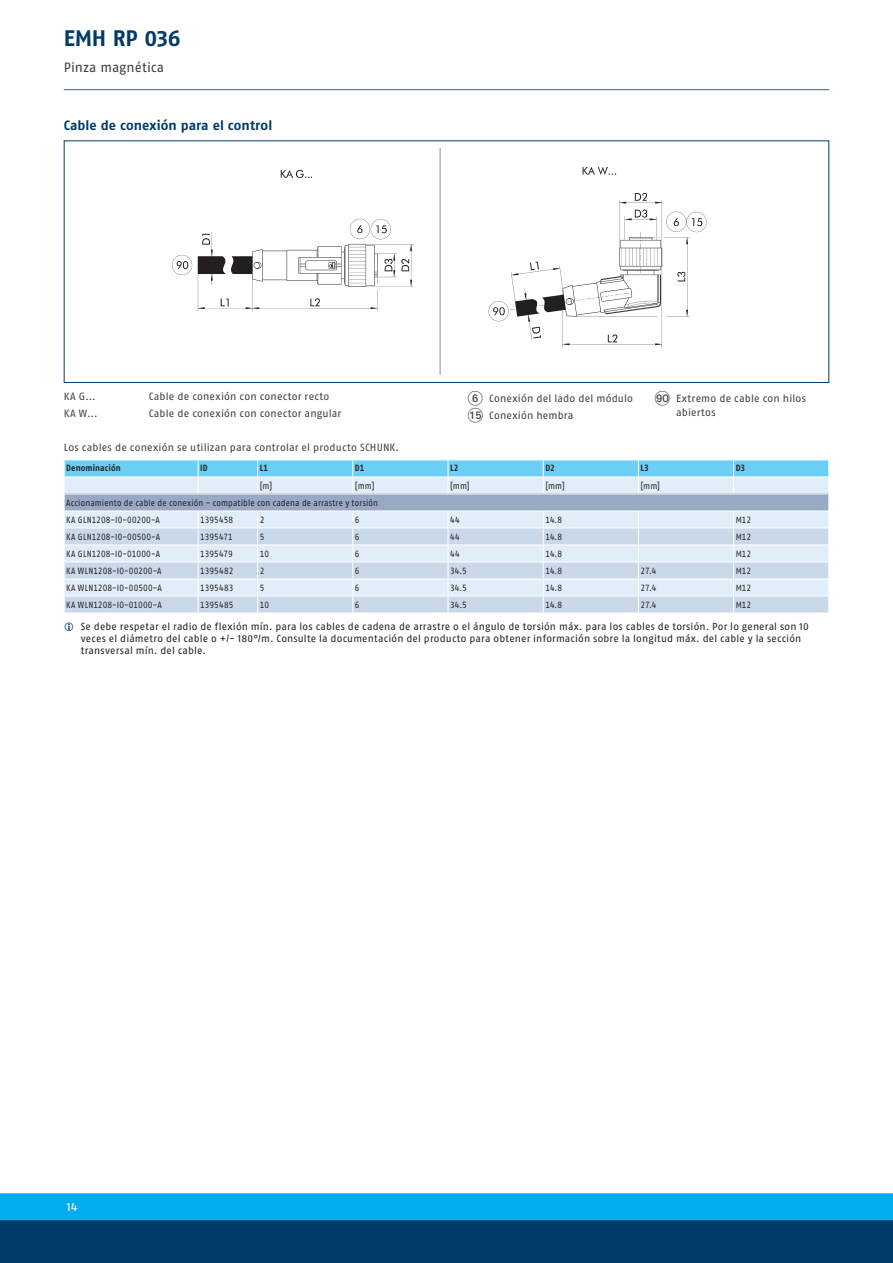
<style>
.page{position:relative;width:893px;height:1263px;background:#fff}
.page>*{position:absolute;margin:0;border:0;box-sizing:border-box;transform-origin:0 0}
.t1{font:700 22.5px "SCHUNK Fago Pro";letter-spacing:-.015em;color:#003b69}
.t2{font:700 13.5px "SCHUNK Fago Pro";letter-spacing:.005em;color:#003b69}
.t3{font:13.5px "SCHUNK Fago Pro";letter-spacing:.005em;color:#3e3e3f}
.t4{font:12px "SCHUNK Fago Pro";color:#fff}
.t5{font:10.5px/17px "SCHUNK Fago Pro";letter-spacing:.015em;color:#3e3e3f}
.t6{font:10.2px/12px "SCHUNK Fago Pro";letter-spacing:.015em;color:#231f20}
.t7{font:9px/17px "SCHUNK Fago Pro";letter-spacing:.015em;color:#231f20;scale:.9 1}
.t8{font:700 9px "SCHUNK Fago Pro";letter-spacing:.015em;color:#231f20;scale:.9 1}
.t9{font:9px "SCHUNK Fago Pro";letter-spacing:-.005em;color:#231f20;scale:.9 1}
.s1{font-family:"Deco Numbers LH Circle";font-size:15px}
</style>
<div class="page">
<div style="left:0;top:1202px;width:893px;height:61px;background:#003b69"></div>
<div style="left:0;top:1193px;width:893px;height:27px;background:#00aeef"></div>
<hr style="left:64px;top:89px;width:765px;height:1px;background:#35628d">
<div style="left:64px;top:140px;width:765px;height:243px;border:1px solid #003b69"></div>
<img style="left:172px;top:149px;width:535px;height:225px">
<svg style="left:64px;top:460px;width:765px;height:153px;background:#c7ddee"></svg>
<hr style="left:64px;top:511px;width:134px;height:1px;background:#fff">
<hr style="left:198px;top:511px;width:60px;height:1px;background:#fff">
<hr style="left:258px;top:511px;width:95px;height:1px;background:#fff">
<hr style="left:353px;top:511px;width:95px;height:1px;background:#fff">
<hr style="left:448px;top:511px;width:95px;height:1px;background:#fff">
<hr style="left:543px;top:511px;width:95px;height:1px;background:#fff">
<hr style="left:638px;top:511px;width:96px;height:1px;background:#fff">
<hr style="left:734px;top:511px;width:95px;height:1px;background:#fff">
<h1 class="t1" style="left:64px;top:24px;width:119px">EMH RP 036</h1>
<h2 class="t3" style="left:64px;top:60px;width:102px">Pinza magnética</h2>
<h2 class="t2" style="left:64px;top:117px;width:210px">Cable de conexión para el control</h2>
<p class="t5" style="left:64px;top:388px;width:34px">KA G...</p>
<p class="t5" style="left:149px;top:388px;width:182px">Cable de conexión con conector recto</p>
<p class="t5" style="left:64px;top:405px;width:35px">KA W...</p>
<p class="t5" style="left:149px;top:405px;width:194px">Cable de conexión con conector angular</p>
<p class="t5" style="left:468px;top:390px;width:167px"><span class="s1">6</span> Conexión del lado del módulo<br><span class="s1">AO</span> Conexión hembra</p>
<p class="t5" style="left:676px;top:391px;width:131px;line-height:14.2px;text-indent:-21px"><span class="s1">IT</span> Extremo de cable con hilos abiertos</p>
<p class="t5" style="left:64px;top:439px;width:337px">Los cables de conexión se utilizan para controlar el producto SCHUNK.</p>
<p class="t8" style="left:66px;top:463px;width:62px">Denominación</p>
<p class="t8" style="left:200px;top:463px;width:10px">ID</p>
<p class="t8" style="left:260px;top:463px;width:11px">L1</p>
<p class="t8" style="left:355px;top:463px;width:12px">D1</p>
<p class="t8" style="left:450px;top:463px;width:11px">L2</p>
<p class="t8" style="left:545px;top:463px;width:12px">D2</p>
<p class="t8" style="left:641px;top:463px;width:11px">L3</p>
<p class="t8" style="left:736px;top:463px;width:12px">D3</p>
<p class="t7" style="left:260px;top:477px;width:15px">[m]</p>
<p class="t7" style="left:355px;top:477px;width:23px">[mm]</p>
<p class="t7" style="left:450px;top:477px;width:23px">[mm]</p>
<p class="t7" style="left:545px;top:477px;width:23px">[mm]</p>
<p class="t7" style="left:641px;top:477px;width:23px">[mm]</p>
<p class="t7" style="left:66px;top:494px;width:348px">Accionamiento de cable de conexión - compatible con cadena de arrastre y torsión<br>KA GLN1208-IO-00200-A</p>
<p class="t7" style="left:200px;top:511px;width:38px">1395458</p>
<p class="t7" style="left:260px;top:511px;width:7px">2</p>
<p class="t7" style="left:355px;top:511px;width:7px">6</p>
<p class="t7" style="left:450px;top:511px;width:12px">44</p>
<p class="t7" style="left:545px;top:511px;width:20px">14.8</p>
<p class="t7" style="left:736px;top:511px;width:19px">M12</p>
<p class="t7" style="left:66px;top:528px;width:106px">KA GLN1208-IO-00500-A</p>
<p class="t7" style="left:200px;top:528px;width:38px">1395471</p>
<p class="t7" style="left:260px;top:528px;width:7px">5</p>
<p class="t7" style="left:355px;top:528px;width:7px">6</p>
<p class="t7" style="left:450px;top:528px;width:12px">44</p>
<p class="t7" style="left:545px;top:528px;width:20px">14.8</p>
<p class="t7" style="left:736px;top:528px;width:19px">M12</p>
<p class="t7" style="left:66px;top:545px;width:106px">KA GLN1208-IO-01000-A</p>
<p class="t9" style="left:200px;top:548px;width:38px">1395479</p>
<p class="t7" style="left:260px;top:545px;width:12px">10</p>
<p class="t7" style="left:355px;top:545px;width:7px">6</p>
<p class="t7" style="left:450px;top:545px;width:12px">44</p>
<p class="t7" style="left:545px;top:545px;width:20px">14.8</p>
<p class="t7" style="left:736px;top:545px;width:19px">M12</p>
<p class="t7" style="left:66px;top:562px;width:107px">KA WLN1208-IO-00200-A</p>
<p class="t7" style="left:200px;top:562px;width:38px">1395482</p>
<p class="t7" style="left:260px;top:562px;width:7px">2</p>
<p class="t7" style="left:355px;top:562px;width:7px">6</p>
<p class="t7" style="left:450px;top:562px;width:20px">34.5</p>
<p class="t7" style="left:545px;top:562px;width:20px">14.8</p>
<p class="t7" style="left:641px;top:562px;width:19px">27.4</p>
<p class="t7" style="left:736px;top:562px;width:19px">M12</p>
<p class="t7" style="left:66px;top:579px;width:108px">KA WLN1208-IO-00500-A</p>
<p class="t7" style="left:200px;top:579px;width:38px">1395483</p>
<p class="t7" style="left:260px;top:579px;width:7px">5</p>
<p class="t7" style="left:355px;top:579px;width:7px">6</p>
<p class="t7" style="left:450px;top:579px;width:20px">34.5</p>
<p class="t7" style="left:545px;top:579px;width:20px">14.8</p>
<p class="t7" style="left:641px;top:579px;width:19px">27.4</p>
<p class="t7" style="left:736px;top:579px;width:19px">M12</p>
<p class="t7" style="left:66px;top:596px;width:108px">KA WLN1208-IO-01000-A</p>
<p class="t7" style="left:200px;top:596px;width:38px">1395485</p>
<p class="t7" style="left:260px;top:596px;width:12px">10</p>
<p class="t7" style="left:355px;top:596px;width:7px">6</p>
<p class="t7" style="left:450px;top:596px;width:20px">34.5</p>
<p class="t7" style="left:545px;top:596px;width:20px">14.8</p>
<p class="t7" style="left:641px;top:596px;width:19px">27.4</p>
<p class="t7" style="left:736px;top:596px;width:19px">M12</p>
<p class="t6" style="left:81px;top:620px;width:729px">Se debe respetar el radio de flexión mín. para los cables de cadena de arrastre o el ángulo de torsión máx. para los cables de torsión. Por lo general son 10 veces el diámetro del cable o +/- 180°/m. Consulte la documentación del producto para obtener información sobre la longitud máx. del cable y la sección transversal mín. del cable.</p>
<h3 class="t4" style="left:67px;top:1199px;width:12px">14</h3>
</div>
